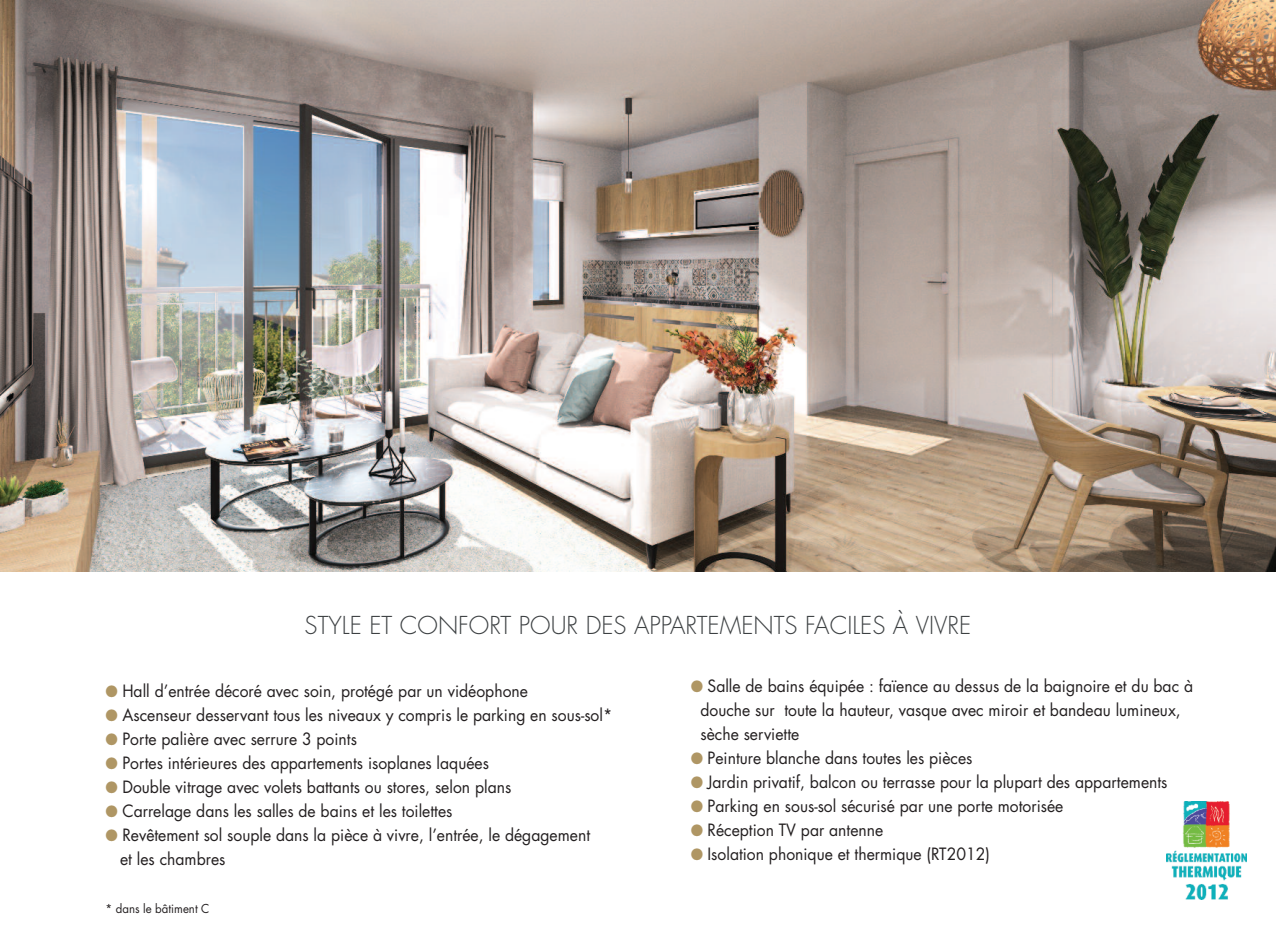
<style>
.page{position:relative;width:1276px;height:936px;background:#fff}
.page>*{position:absolute;margin:0;border:0;box-sizing:border-box;transform-origin:0 0}
.t1{font:300 24px "Futura";color:#3c4042}
.t2{font:16.5px/24px "Futura";color:#231f20;scale:.95 1}
.t3{font:12px "Futura";color:#231f20;scale:.95 1}
.s1{color:#af9664}
</style>
<div class="page">
<img style="left:0;top:0;width:1276px;height:571px">
<img style="left:1167px;top:801px;width:79px;height:98px">
<h1 class="t1" style="left:305px;top:614px;width:668px">STYLE ET CONFORT POUR DES APPARTEMENTS FACILES À VIVRE</h1>
<p class="t2" style="left:106px;top:680px;width:446px"><span class="s1">●</span> Hall d’entrée décoré avec soin, protégé par un vidéophone</p>
<p class="t2" style="left:106px;top:704px;width:535px"><span class="s1">●</span> Ascenseur desservant tous les niveaux y compris le parking en sous-sol*</p>
<p class="t2" style="left:106px;top:728px;width:266px"><span class="s1">●</span> Porte palière avec serrure 3 points</p>
<p class="t2" style="left:106px;top:752px;width:405px"><span class="s1">●</span> Portes intérieures des appartements isoplanes laquées</p>
<p class="t2" style="left:106px;top:776px;width:428px"><span class="s1">●</span> Double vitrage avec volets battants ou stores, selon plans</p>
<p class="t2" style="left:106px;top:800px;width:367px"><span class="s1">●</span> Carrelage dans les salles de bains et les toilettes</p>
<p class="t2" style="left:120px;top:824px;width:496px;text-indent:-15px"><span class="s1">●</span> Revêtement sol souple dans la pièce à vivre, l’entrée, le dégagement et les chambres</p>
<p class="t3" style="left:106px;top:902px;width:111px">* dans le bâtiment C</p>
<p class="t2" style="left:700px;top:675px;width:520px;text-indent:-10px"><span class="s1">●</span> Salle de bains équipée : faïence au dessus de la baignoire et du bac à douche sur toute la hauteur, vasque avec miroir et bandeau lumineux, sèche serviette</p>
<p class="t2" style="left:691px;top:747px;width:298px"><span class="s1">●</span> Peinture blanche dans toutes les pièces</p>
<p class="t2" style="left:691px;top:771px;width:503px"><span class="s1">●</span> Jardin privatif, balcon ou terrasse pour la plupart des appartements</p>
<p class="t2" style="left:691px;top:795px;width:394px"><span class="s1">●</span> Parking en sous-sol sécurisé par une porte motorisée</p>
<p class="t2" style="left:691px;top:819px;width:204px"><span class="s1">●</span> Réception TV par antenne</p>
<p class="t2" style="left:691px;top:843px;width:316px"><span class="s1">●</span> Isolation phonique et thermique (RT2012)</p>
</div>
